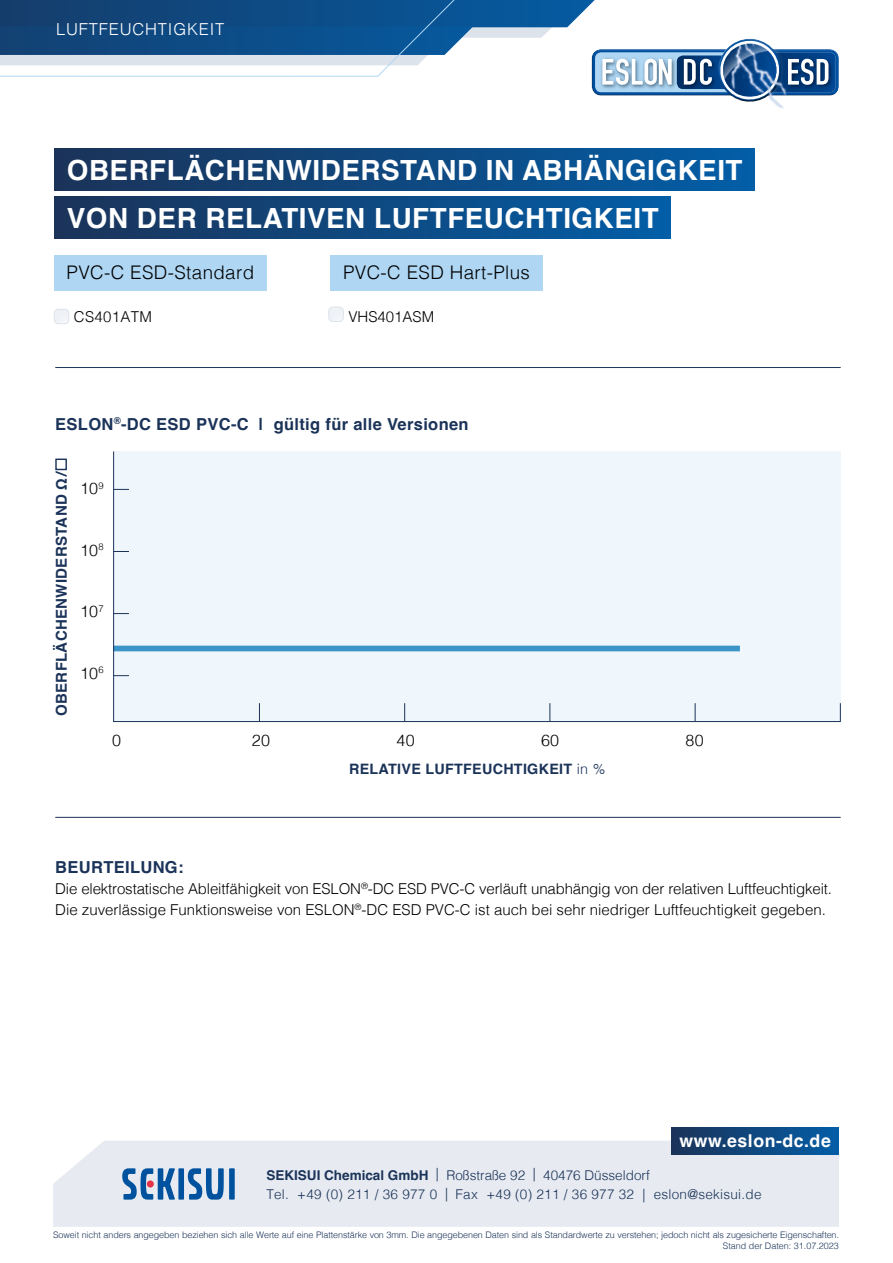
<style>
.page{position:relative;width:893px;height:1263px;background:#fff}
.page>*{position:absolute;margin:0;border:0;box-sizing:border-box;transform-origin:0 0}
.t1{font:700 27.75px/48px "Helvetica";letter-spacing:.02em;color:#fff}
.t2{font:300 18.75px "Helvetica";letter-spacing:.02em;color:#000}
.t3{font:700 17.7px "Helvetica";letter-spacing:.03em;color:#fff}
.t4{font:700 16.5px "Helvetica";letter-spacing:.02em;color:#1b3359}
.t5{font:300 16.5px "Helvetica";letter-spacing:.05em;color:#fff}
.t6{font:300 16.05px "Helvetica";letter-spacing:.02em;color:#000}
.t7{font:300 15px/21px "Helvetica";color:#000}
.t8{font:700 15px "Helvetica";letter-spacing:.02em;color:#1b3359}
.t9{font:300 15px "Helvetica";letter-spacing:.02em;color:#000}
.t10{font:700 14.4px "Helvetica";letter-spacing:.02em;color:#1b3359}
.t11{font:300 13.5px/19.5px "Helvetica";letter-spacing:.02em;color:#1b3359}
.t12{font:300 9px/10.5px "Helvetica";letter-spacing:-.01em;color:#1b3359;text-align:right}
.s1{font-weight:300}
.s2{font-weight:700}
</style>
<div class="page">
<div style="left:53px;top:1140px;width:786px;height:87px;background:#e7ebf1"></div>
<div style="left:672px;top:1127px;width:167px;height:27px;background:linear-gradient(to right,#1b3359,#035ea7)"></div>
<div style="left:178px;top:1168px;width:6px;height:31px;background:#00529e"></div>
<div style="left:229px;top:1168px;width:6px;height:31px;background:#00529e"></div>
<svg style="left:188px;top:1168px;width:36px;height:31px"></svg>
<svg style="left:122px;top:1168px;width:53px;height:31px;background:#6c99c4"></svg>
<div style="left:147px;top:1180px;width:7px;height:7px;background:#e5334a;border-radius:50%"></div>
<svg style="left:0;top:0;width:839px;height:96px"></svg>
<img style="left:719px;top:54px;width:81px;height:55px">
<img style="left:719px;top:39px;width:58px;height:58px;border-radius:29px">
<hr style="left:55px;top:367px;width:786px;height:1px;background:#1b3359">
<div style="left:113px;top:451px;width:728px;height:271px;background:#eff7fd"></div>
<hr style="left:55px;top:817px;width:786px;height:1px;background:#1b3359">
<svg style="left:56px;top:311px;width:13px;height:13px"></svg>
<div style="left:54px;top:309px;width:15px;height:15px;border:1px solid #dde3eb;border-radius:4px"></div>
<svg style="left:330px;top:309px;width:12px;height:11px"></svg>
<div style="left:328px;top:307px;width:16px;height:15px;border:1px solid #dde3eb;border-radius:4px"></div>
<div style="left:54px;top:148px;width:701px;height:43px;background:linear-gradient(to right,#1b3359,#035ea7)"></div>
<div style="left:54px;top:196px;width:617px;height:43px;background:linear-gradient(to right,#1b3359,#035ea7)"></div>
<div style="left:54px;top:255px;width:213px;height:36px;background:#afd7f4"></div>
<div style="left:330px;top:255px;width:212px;height:36px;background:#afd7f4"></div>
<div style="left:55px;top:459px;width:12px;height:11px;border:1px solid #1b3359"></div>
<p class="t5" style="left:56px;top:15px;width:170px">LUFTFEUCHTIGKEIT</p>
<h1 class="t1" style="left:67px;top:149px;width:677px">OBERFLÄCHENWIDERSTAND IN ABHÄNGIGKEIT<br>VON DER RELATIVEN LUFTFEUCHTIGKEIT</h1>
<p class="t2" style="left:67px;top:256px;width:189px">PVC-C ESD-Standard</p>
<p class="t2" style="left:343px;top:256px;width:188px">PVC-C ESD Hart-Plus</p>
<p class="t9" style="left:74px;top:304px;width:79px">CS401ATM</p>
<p class="t7" style="left:348px;top:305px;width:87px">VHS401ASM</p>
<p class="t4" style="left:55px;top:414px;width:415px">ESLON<sup>®</sup>-DC ESD PVC-C | gültig für alle Versionen</p>
<p class="t8" style="left:52px;top:716px;width:247px;rotate:-90deg">OBERFLÄCHENWIDERSTAND Ω/</p>
<p class="t6" style="left:80px;top:475px;width:25px">10<sup>9</sup></p>
<p class="t6" style="left:80px;top:536px;width:25px">10<sup>8</sup></p>
<p class="t6" style="left:80px;top:598px;width:25px">10<sup>7</sup></p>
<p class="t6" style="left:80px;top:659px;width:25px">10<sup>6</sup></p>
<p class="t6" style="left:112px;top:727px;width:10px">0</p>
<p class="t6" style="left:252px;top:727px;width:20px">20</p>
<p class="t6" style="left:396px;top:727px;width:20px">40</p>
<p class="t6" style="left:541px;top:727px;width:20px">60</p>
<p class="t6" style="left:685px;top:727px;width:20px">80</p>
<p class="t10" style="left:349px;top:760px;width:258px">RELATIVE LUFTFEUCHTIGKEIT <span class="s1">in %</span></p>
<p class="t4" style="left:55px;top:857px;width:130px">BEURTEILUNG:</p>
<p class="t7" style="left:55px;top:877px;width:778px">Die elektrostatische Ableitfähigkeit von ESLON<sup>®</sup>-DC ESD PVC-C verläuft unabhängig von der relativen Luftfeuchtigkeit.<br>Die zuverlässige Funktionsweise von ESLON<sup>®</sup>-DC ESD PVC-C ist auch bei sehr niedriger Luftfeuchtigkeit gegeben.</p>
<p class="t3" style="left:679px;top:1130px;width:153px">www.eslon-dc.de</p>
<p class="t11" style="left:266px;top:1164px;width:497px"><span class="s2">SEKISUI Chemical GmbH</span> | Roßstraße 92 | 40476 Düsseldorf<br>Tel. +49 (0) 211 / 36 977 0 | Fax +49 (0) 211 / 36 977 32 | eslon@sekisui.de</p>
<p class="t12" style="left:53px;top:1229px;width:787px">Soweit nicht anders angegeben beziehen sich alle Werte auf eine Plattenstärke von 3mm. Die angegebenen Daten sind als Standardwerte zu verstehen; jedoch nicht als zugesicherte Eigenschaften.<br>Stand der Daten: 31.07.2023</p>
</div>
